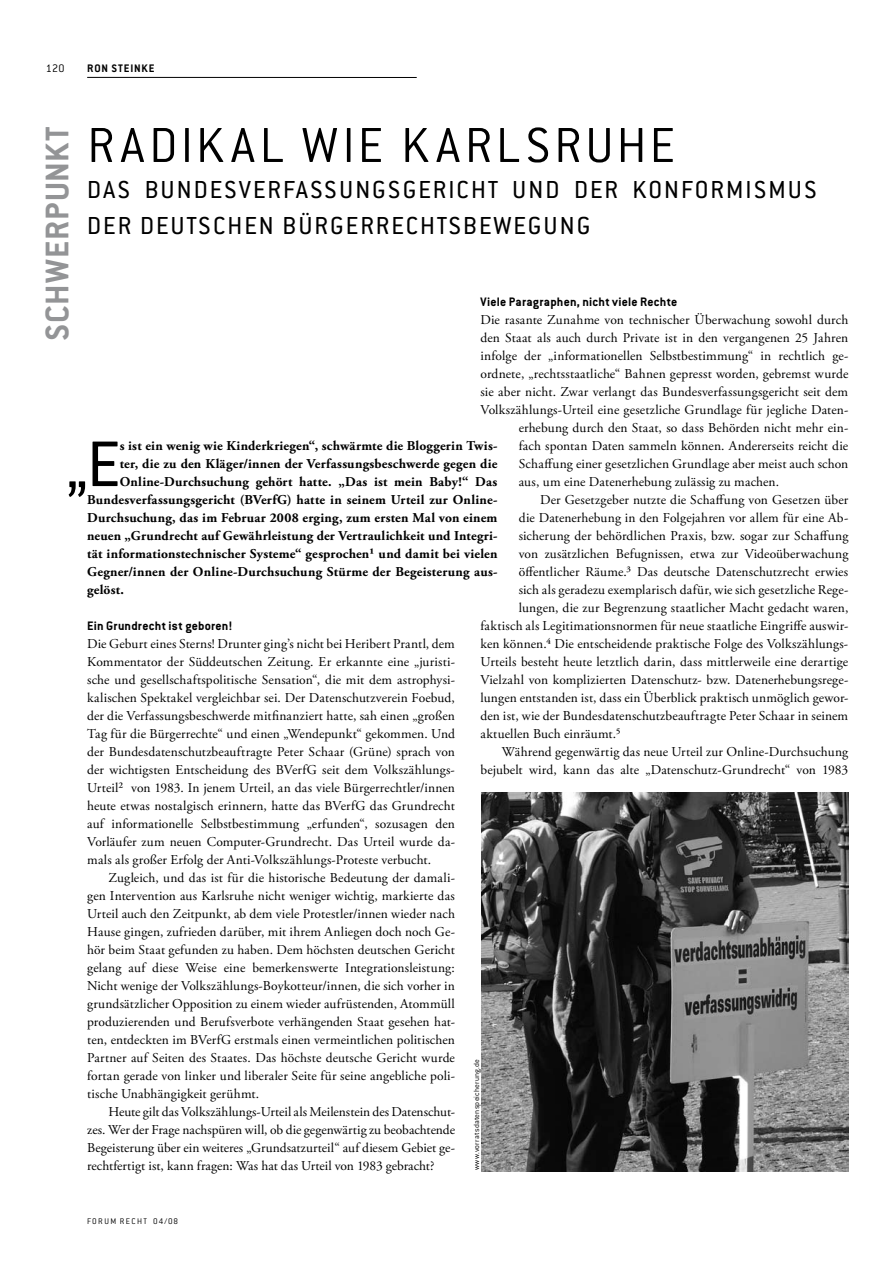
<style>
.page{position:relative;width:893px;height:1263px;background:#fff}
.page>*{position:absolute;margin:0;border:0;box-sizing:border-box;transform-origin:0 0}
.t1{font:70.65px "Conduit ITC";color:#000}
.t2{font:300 54px "Conduit ITC";color:#000}
.t3{font:700 36px "Conduit ITC";letter-spacing:.025em;color:#939496}
.t4{font:27px/36px "Conduit ITC";letter-spacing:.075em;color:#000}
.t5{font:13.5px/18px "Adobe Garamond Pro";letter-spacing:.01em;color:#000;text-align:justify}
.t6{font:700 13.5px "Adobe Garamond Pro";letter-spacing:.015em;color:#000}
.t7{font:700 13.5px "Conduit ITC";letter-spacing:.015em;color:#000}
.t8{font:700 12px "Conduit ITC";color:#000}
.t9{font:300 12px "Conduit ITC";color:#000}
.t10{font:300 9px "Conduit ITC";letter-spacing:.155em;color:#000}
.t11{font:300 8.25px "Conduit ITC";letter-spacing:.025em;color:#000}
</style>
<div class="page">
<hr style="left:87px;top:77px;width:330px;height:1px;background:#000">
<img style="left:481px;top:792px;width:367px;height:379px">
<p class="t9" style="left:46px;top:61px;width:20px">120</p>
<p class="t8" style="left:87px;top:61px;width:38px">Ron Steinke</p>
<h3 class="t3" style="left:36px;top:341px;width:216px;rotate:-90deg">SCHWERPUNKT</h3>
<h2 class="t2" style="left:87px;top:112px;width:62px">RADIKAL</h2>
<h2 class="t2" style="left:302px;top:112px;width:28px">WIE</h2>
<h2 class="t2" style="left:401px;top:112px;width:66px">KARLSRUHE</h2>
<h3 class="t4" style="left:87px;top:171px;width:122px">DAS BUNDESVE</h3>
<h3 class="t4" style="left:268px;top:171px;width:30px">RFASSU</h3>
<h3 class="t4" style="left:355px;top:171px;width:32px">NGSGE</h3>
<h3 class="t4" style="left:87px;top:171px;width:715px;text-indent:346px">RICHT UND DER KONFORMISMUS<br>DER DEUTSCHEN BÜRGERRECHTSBEWEGU NG</h3>
<p class="t7" style="left:480px;top:293px;width:198px">Viele Paragraphen, nicht viele Rechte</p>
<p class="t5" style="left:480px;top:311px;width:369px">Die rasante Zunahme von technischer Überwachung sowohl durch</p>
<p class="t5" style="left:480px;top:329px;width:369px">den Staat als auch durch Private ist in den vergangenen 25 Jahren</p>
<p class="t5" style="left:480px;top:347px;width:369px">infolge der „informationellen Selbstbestimmung“ in rechtlich ge-</p>
<p class="t5" style="left:480px;top:365px;width:369px">ordnete, „rechtsstaatliche“ Bahnen gepresst worden, gebremst wurde</p>
<p class="t5" style="left:480px;top:383px;width:369px">sie aber nicht. Zwar verlangt das Bundesverfassungsgericht seit dem</p>
<p class="t5" style="left:480px;top:401px;width:369px">Volkszählungs-Urteil eine gesetzliche Grundlage für jegliche Daten-</p>
<p class="t5" style="left:519px;top:419px;width:331px">erhebung durch den Staat, so dass Behörden nicht mehr ein-</p>
<p class="t5" style="left:519px;top:437px;width:331px">fach spontan Daten sammeln können. Andererseits reicht die</p>
<p class="t5" style="left:519px;top:455px;width:331px">Schaffung einer gesetzlichen Grundlage aber meist auch schon</p>
<p class="t5" style="left:519px;top:473px;width:262px">aus, um eine Datenerhebung zulässig zu machen.</p>
<p class="t5" style="left:540px;top:491px;width:310px">Der Gesetzgeber nutzte die Schaffung von Gesetzen über</p>
<p class="t5" style="left:519px;top:509px;width:331px">die Datenerhebung in den Folgejahren vor allem für eine Ab-</p>
<p class="t5" style="left:519px;top:527px;width:331px">sicherung der behördlichen Praxis, bzw. sogar zur Schaffung</p>
<p class="t5" style="left:519px;top:545px;width:331px">von zusätzlichen Befugnissen, etwa zur Videoüberwachung</p>
<p class="t5" style="left:519px;top:563px;width:331px">öffentlicher Räume.³ Das deutsche Datenschutzrecht erwies</p>
<p class="t5" style="left:519px;top:581px;width:331px">sich als geradezu exemplarisch dafür, wie sich gesetzliche Rege-</p>
<p class="t5" style="left:519px;top:599px;width:331px">lungen, die zur Begrenzung staatlicher Macht gedacht waren,</p>
<p class="t5" style="left:480px;top:617px;width:369px">faktisch als Legitimationsnormen für neue staatliche Eingriffe auswir-</p>
<p class="t5" style="left:480px;top:635px;width:369px">ken können.⁴ Die entscheidende praktische Folge des Volkszählungs-</p>
<p class="t5" style="left:480px;top:653px;width:369px">Urteils besteht heute letztlich darin, dass mittlerweile eine derartige</p>
<p class="t5" style="left:480px;top:671px;width:369px">Vielzahl von komplizierten Datenschutz- bzw. Datenerhebungsrege-</p>
<p class="t5" style="left:480px;top:689px;width:369px">lungen entstanden ist, dass ein Überblick praktisch unmöglich gewor-</p>
<p class="t5" style="left:480px;top:707px;width:369px">den ist, wie der Bundesdatenschutzbeauftragte Peter Schaar in seinem</p>
<p class="t5" style="left:480px;top:725px;width:142px">aktuellen Buch einräumt.⁵</p>
<p class="t5" style="left:502px;top:743px;width:348px">Während gegenwärtig das neue Urteil zur Online-Durchsuchung</p>
<p class="t5" style="left:480px;top:761px;width:369px">bejubelt wird, kann das alte „Datenschutz-Grundrecht“ von 1983</p>
<h1 class="t1" style="left:87px;top:421px;width:34px">E</h1>
<p class="t6" style="left:120px;top:438px;width:379px">s ist ein wenig wie Kinderkriegen“, schwärmte die Bloggerin Twis-</p>
<p class="t6" style="left:120px;top:456px;width:379px">ter, die zu den Kläger/innen der Verfassungsbeschwerde gegen die</p>
<p class="t6" style="left:120px;top:474px;width:379px">Online-Durchsuchung gehört hatte. „Das ist mein Baby!“ Das</p>
<p class="t6" style="left:87px;top:492px;width:412px">Bundesverfassungsgericht (BVerfG) hatte in seinem Urteil zur Online-</p>
<p class="t6" style="left:87px;top:510px;width:412px">Durchsuchung, das im Februar 2008 erging, zum ersten Mal von einem</p>
<p class="t6" style="left:87px;top:528px;width:412px">neuen „Grundrecht auf Gewährleistung der Vertraulichkeit und Integri-</p>
<p class="t6" style="left:87px;top:546px;width:412px">tät informationstechnischer Systeme“ gesprochen¹ und damit bei vielen</p>
<p class="t6" style="left:87px;top:564px;width:412px">Gegner/innen der Online-Durchsuchung Stürme der Begeisterung aus-</p>
<p class="t6" style="left:87px;top:582px;width:38px">gelöst.</p>
<h1 class="t1" style="left:67px;top:424px;width:22px">„</h1>
<p class="t7" style="left:87px;top:618px;width:147px">Ein Grundrecht ist geboren!</p>
<p class="t5" style="left:87px;top:635px;width:369px">Die Geburt eines Sterns! Drunter ging’s nicht bei Heribert Prantl, dem Kommentator der Süddeutschen Zeitung. Er erkannte eine „juristi&shy;sche und gesellschaftspolitische Sensation“, die mit dem astrophysi&shy;kalischen Spektakel vergleichbar sei. Der Datenschutzverein Foebud, der die Verfassungsbeschwerde mitfinanziert hatte, sah einen „großen Tag für die Bürgerrechte“ und einen „Wendepunkt“ gekommen. Und der Bundesdatenschutzbeauftragte Peter Schaar (Grüne) sprach von der wichtigsten Entscheidung des BVerfG seit dem Volkszählungs-Urteil² von 1983. In jenem Urteil, an das viele Bürgerrechtler/innen heute etwas nostalgisch erinnern, hatte das BVerfG das Grundrecht auf informationelle Selbstbestimmung „erfunden“, sozusagen den Vorläufer zum neuen Computer-Grundrecht. Das Urteil wurde da&shy;mals als großer Erfolg der Anti-Volkszählungs-Proteste verbucht.</p>
<p class="t5" style="left:87px;top:869px;width:369px;text-indent:21px">Zugleich, und das ist für die historische Bedeutung der damali&shy;gen Intervention aus Karlsruhe nicht weniger wichtig, markierte das Urteil auch den Zeitpunkt, ab dem viele Protestler/innen wieder nach Hause gingen, zufrieden darüber, mit ihrem Anliegen doch noch Ge&shy;hör beim Staat gefunden zu haben. Dem höchsten deutschen Gericht gelang auf diese Weise eine bemerkenswerte Integrationsleistung:<br>Nicht wenige der Volkszählungs-Boykotteur/innen, die sich vorher in grundsätzlicher Opposition zu einem wieder aufrüstenden, Atommüll produzierenden und Berufsverbote verhängenden Staat gesehen hat&shy;ten, entdeckten im BVerfG erstmals einen vermeintlichen politischen Partner auf Seiten des Staates. Das höchste deutsche Gericht wurde fortan gerade von linker und liberaler Seite für seine angebliche poli&shy;tische Unabhängigkeit gerühmt.</p>
<p class="t5" style="left:87px;top:1103px;width:369px;text-indent:21px">Heute gilt das Volkszählungs-Urteil als Meilenstein des Datenschut&shy;zes. Wer der Frage nachspüren will, ob die gegenwärtig zu beobachtende Begeisterung über ein weiteres „Grundsatzurteil“ auf diesem Gebiet ge&shy;rechtfertigt ist, kann fragen: Was hat das Urteil von 1983 gebracht?</p>
<p class="t11" style="left:472px;top:1170px;width:113px;rotate:-90deg">WWW.VORRATSDATENSPEICHERUNG.DE</p>
<p class="t10" style="left:87px;top:1216px;width:92px">FORUM RECHT 04/08</p>
</div>
